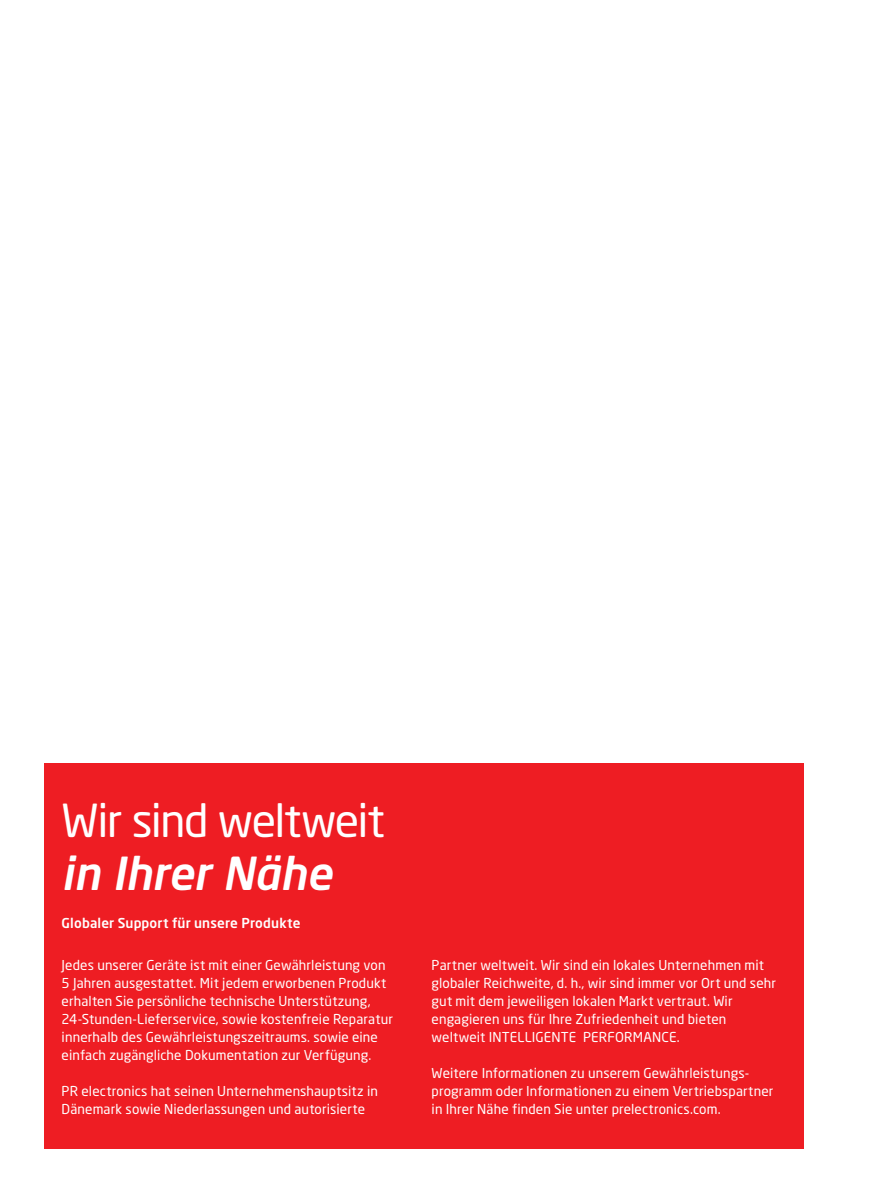
<style>
.page{position:relative;width:893px;height:1191px;background:#fff}
.page>*{position:absolute;margin:0;border:0;box-sizing:border-box;transform-origin:0 0}
.t1{font:45px "Neo Sans Pro";letter-spacing:-.035em;color:#fff}
.t2{font:italic 500 45px "Neo Sans Pro";color:#fff}
.t3{font:13.5px/18px "Neo Sans Pro";letter-spacing:.005em;color:#fff}
.t4{font:500 13.5px "Neo Sans Pro";letter-spacing:.01em;color:#fff}
</style>
<div class="page">
<div style="left:45px;top:762px;width:759px;height:386px;background:#ee1d23"></div>
<h1 class="t1" style="left:62px;top:793px;width:325px">Wir sind weltweit</h1>
<h1 class="t2" style="left:62px;top:845px;width:272px">in Ihrer Nähe</h1>
<p class="t4" style="left:62px;top:914px;width:240px">Globaler Support für unsere Produkte</p>
<p class="t3" style="left:62px;top:956px;width:333px">Jedes unserer Geräte ist mit einer Gewährleistung von 5 Jahren ausgestattet. Mit jedem erworbenen Produkt erhalten Sie persönliche technische Unterstützung, 24-Stunden-Lieferservice, sowie kostenfreie Reparatur innerhalb des Gewährleistungszeitraums. sowie eine einfach zugängliche Dokumentation zur Verfügung.</p>
<p class="t3" style="left:62px;top:1082px;width:318px">PR electronics hat seinen Unternehmenshauptsitz in<br>Dänemark sowie Niederlassungen und autorisierte</p>
<p class="t3" style="left:432px;top:956px;width:346px">Partner weltweit. Wir sind ein lokales Unternehmen mit globaler Reichweite, d. h., wir sind immer vor Ort und sehr gut mit dem jeweiligen lokalen Markt vertraut. Wir engagieren uns für Ihre Zufriedenheit und bieten weltweit INTELLIGENTE PERFORMANCE.</p>
<p class="t3" style="left:432px;top:1064px;width:343px">Weitere Informationen zu unserem Gewährleistungs&shy;programm oder Informationen zu einem Vertriebspartner in Ihrer Nähe finden Sie unter prelectronics.com.</p>
</div>
